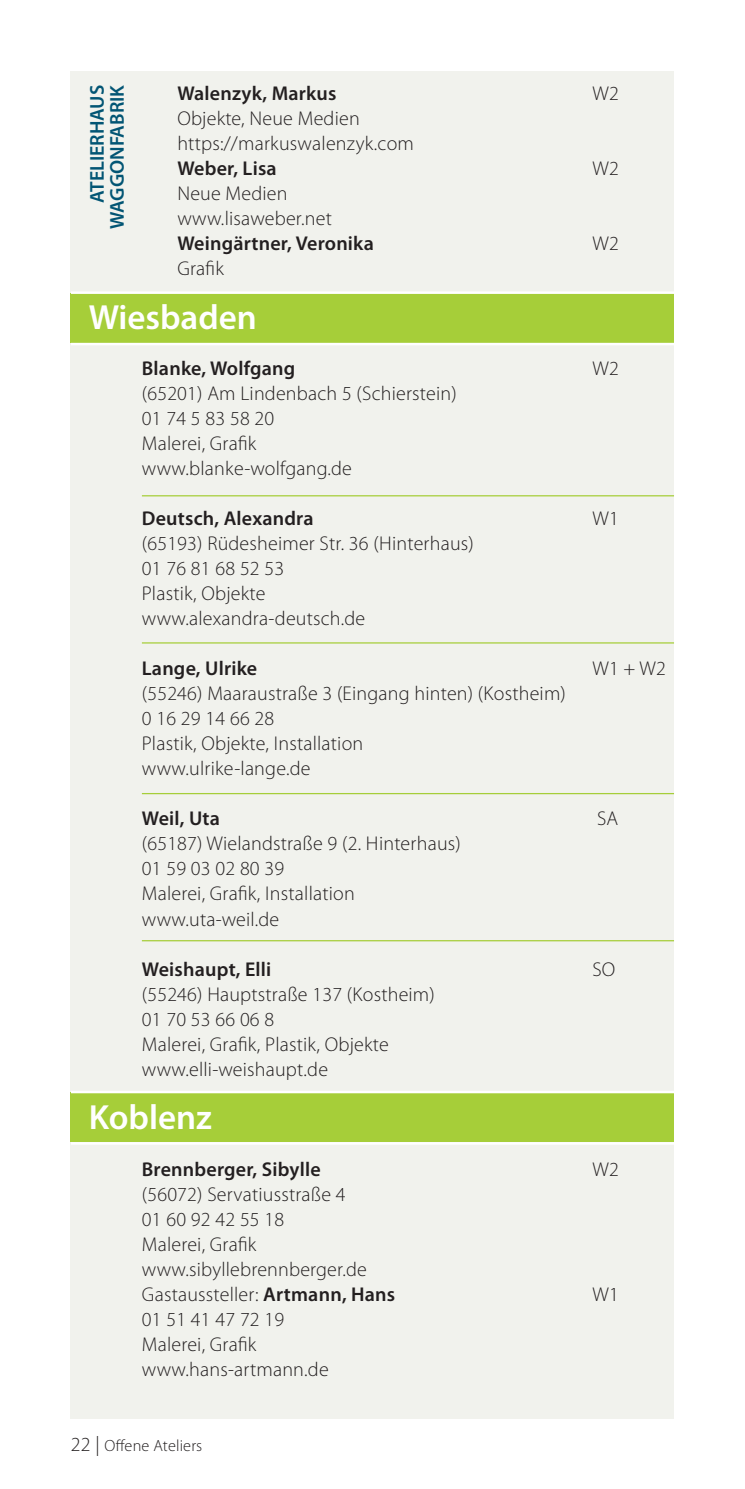
<style>
.page{position:relative;width:745px;height:1489px;background:#fff}
.page>*{position:absolute;margin:0;border:0;box-sizing:border-box;transform-origin:0 0}
.t1{font:600 35px "Myriad Pro";color:#fff}
.t2{font:300 20px/25px "Myriad Pro";letter-spacing:.01em;color:#231f20}
.t3{font:600 20px "Myriad Pro";letter-spacing:.01em;color:#231f20}
.t4{font:600 20px/20px "Myriad Pro";color:#025574;text-align:right}
.t5{font:300 16.25px "Myriad Pro";letter-spacing:.01em;color:#231f20}
.s1{font-weight:600}
.s2{font-size:20px}
</style>
<div class="page">
<div style="left:71px;top:71px;width:602px;height:1346px;background:#f1f2ed"></div>
<hr style="left:142px;top:495px;width:531px;height:1px;background:#a6ce39">
<hr style="left:142px;top:793px;width:531px;height:1px;background:#a6ce39">
<hr style="left:142px;top:642px;width:531px;height:1px;background:#a6ce39">
<hr style="left:142px;top:940px;width:531px;height:1px;background:#a6ce39">
<div style="left:71px;top:293px;width:602px;height:50px;background:#a6ce39"></div>
<hr style="left:71px;top:343px;width:602px;height:2px;background:#fff">
<hr style="left:71px;top:291px;width:602px;height:3px;background:#fff">
<div style="left:71px;top:1092px;width:602px;height:50px;background:#a6ce39"></div>
<hr style="left:71px;top:1142px;width:602px;height:2px;background:#fff">
<hr style="left:71px;top:1090px;width:602px;height:3px;background:#fff">
<p class="t4" style="left:86px;top:229px;width:146px;rotate:-90deg">ATELIERHAUS<br>WAGGONFABRIK</p>
<p class="t3" style="left:177px;top:81px;width:161px">Walenzyk, Markus</p>
<p class="t2" style="left:592px;top:81px;width:28px">W2</p>
<p class="t2" style="left:177px;top:106px;width:238px">Objekte, Neue Medien https://markuswalenzyk.com</p>
<p class="t3" style="left:177px;top:156px;width:101px">Weber, Lisa</p>
<p class="t2" style="left:592px;top:156px;width:28px">W2</p>
<p class="t2" style="left:177px;top:181px;width:156px">Neue Medien www.lisaweber.net</p>
<p class="t3" style="left:177px;top:231px;width:198px">Weingärtner, Veronika</p>
<p class="t2" style="left:592px;top:231px;width:28px">W2</p>
<p class="t2" style="left:177px;top:256px;width:48px">Grafik</p>
<h1 class="t1" style="left:89px;top:295px;width:169px">Wiesbaden</h1>
<p class="t3" style="left:142px;top:356px;width:155px">Blanke, Wolfgang</p>
<p class="t2" style="left:592px;top:356px;width:28px">W2</p>
<p class="t2" style="left:142px;top:381px;width:316px">(65201) Am Lindenbach 5 (Schierstein)<br>01 74 5 83 58 20<br>Malerei, Grafik www.blanke-wolfgang.de</p>
<p class="t3" style="left:142px;top:506px;width:173px">Deutsch, Alexandra</p>
<p class="t2" style="left:592px;top:506px;width:28px">W1</p>
<p class="t2" style="left:142px;top:531px;width:333px">(65193) Rüdesheimer Str. 36 (Hinterhaus)<br>01 76 81 68 52 53<br>Plastik, Objekte www.alexandra-deutsch.de</p>
<p class="t3" style="left:142px;top:656px;width:117px">Lange, Ulrike</p>
<p class="t2" style="left:592px;top:656px;width:75px">W1 + W2</p>
<p class="t2" style="left:142px;top:681px;width:425px">(55246) Maaraustraße 3 (Eingang hinten) (Kostheim)<br>0 16 29 14 66 28<br>Plastik, Objekte, Installation<br>www.ulrike-lange.de</p>
<p class="t3" style="left:142px;top:806px;width:79px">Weil, Uta</p>
<p class="t2" style="left:596px;top:806px;width:23px">SA</p>
<p class="t2" style="left:142px;top:831px;width:320px">(65187) Wielandstraße 9 (2. Hinterhaus)<br>01 59 03 02 80 39<br>Malerei, Grafik, Installation www.uta-weil.de</p>
<p class="t3" style="left:142px;top:956px;width:131px">Weishaupt, Elli</p>
<p class="t2" style="left:592px;top:956px;width:24px">SO</p>
<p class="t2" style="left:142px;top:981px;width:294px">(55246) Hauptstraße 137 (Kostheim)<br>01 70 53 66 06 8<br>Malerei, Grafik, Plastik, Objekte www.elli-weishaupt.de</p>
<h1 class="t1" style="left:89px;top:1094px;width:125px">Koblenz</h1>
<p class="t3" style="left:142px;top:1156px;width:180px">Brennberger, Sibylle</p>
<p class="t2" style="left:592px;top:1156px;width:28px">W2</p>
<p class="t2" style="left:142px;top:1181px;width:255px">(56072) Servatiusstraße 4<br>01 60 92 42 55 18<br>Malerei, Grafik www.sibyllebrennberger.de<br>Gastaussteller: <span class="s1">Artmann, Hans</span></p>
<p class="t2" style="left:592px;top:1281px;width:28px">W1</p>
<p class="t2" style="left:142px;top:1306px;width:188px">01 51 41 47 72 19<br>Malerei, Grafik www.hans-artmann.de</p>
<p class="t5" style="left:71px;top:1436px;width:133px"><span class="s2">22 |</span> Offene Ateliers</p>
</div>
